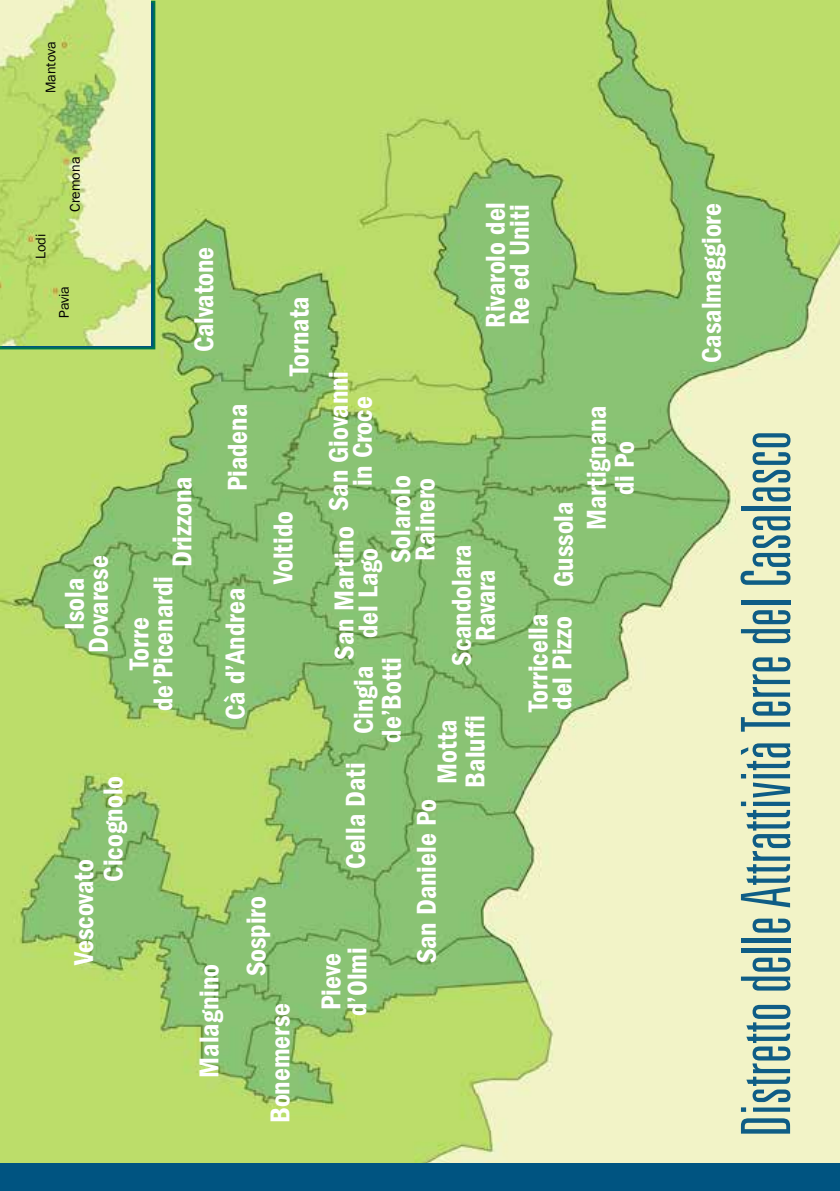
<style>
.page{position:relative;width:840px;height:1191px;background:#fff}
.page>*{position:absolute;margin:0;border:0;box-sizing:border-box;transform-origin:0 0}
.t1{font:300 ultra-condensed 68px "Univers LT";color:#005481}
.t2{font:600 condensed 28px/24px "Franklin Gothic LT";color:#fff}
.t3{font:14px "Franklin Gothic LT";color:#000}
</style>
<div class="page">
<img style="left:0;top:0;width:839px;height:1163px">
<div style="left:0;top:1px;width:155px;height:348px;border:2px solid #007848"></div>
<div style="left:0;top:1163px;width:839px;height:28px;background:#005481"></div>
<img style="left:0;top:1px;width:150px;height:344px">
<p class="t3" style="left:43px;top:93px;width:54px;rotate:-90deg">Mantova</p>
<p class="t3" style="left:33px;top:259px;width:27px;rotate:-90deg">Lodi</p>
<p class="t3" style="left:67px;top:212px;width:56px;rotate:-90deg">Cremona</p>
<p class="t2" style="left:483px;top:327px;width:127px;rotate:-90deg">Rivarolo del<br>Re ed Uniti</p>
<p class="t2" style="left:192px;top:352px;width:107px;rotate:-90deg">Calvatone</p>
<p class="t3" style="left:56px;top:318px;width:33px;rotate:-90deg">Pavia</p>
<p class="t2" style="left:280px;top:511px;width:216px;line-height:39.2px;text-indent:135px;rotate:-90deg">Tornata<br>San Giovanni</p>
<p class="t2" style="left:350px;top:485px;width:91px;rotate:-90deg">in Croce</p>
<p class="t2" style="left:225px;top:491px;width:89px;rotate:-90deg">Piadena</p>
<p class="t2" style="left:546px;top:530px;width:127px;line-height:33.2px;text-indent:-57px;rotate:-90deg">Gussola<br>Martignana</p>
<p class="t2" style="left:612px;top:495px;width:56px;rotate:-90deg">di Po</p>
<p class="t2" style="left:389px;top:563px;width:90px;rotate:-90deg">Solarolo<br>Rainero</p>
<p class="t2" style="left:170px;top:567px;width:92px;rotate:-90deg">Drizzona</p>
<p class="t2" style="left:271px;top:584px;width:74px;rotate:-90deg">Voltido</p>
<p class="t2" style="left:332px;top:659px;width:135px;text-align:center;rotate:-90deg">San Martino del Lago</p>
<p class="t2" style="left:449px;top:666px;width:122px;text-align:center;rotate:-90deg">Scandolara<br>Ravara</p>
<p class="t2" style="left:63px;top:652px;width:98px;text-align:center;rotate:-90deg">Isola<br>Dovarese</p>
<p class="t2" style="left:127px;top:711px;width:136px;text-align:center;rotate:-90deg">Torre de’Picenardi</p>
<p class="t2" style="left:223px;top:720px;width:133px;rotate:-90deg">Cà d’Andrea</p>
<p class="t2" style="left:526px;top:712px;width:100px;rotate:-90deg">Torricella del Pizzo</p>
<p class="t2" style="left:349px;top:742px;width:87px;line-height:28px;text-align:center;rotate:-90deg">Cingia de’Botti</p>
<p class="t2" style="left:433px;top:787px;width:74px;line-height:28px;rotate:-90deg">Motta<br>Baluffi</p>
<p class="t2" style="left:343px;top:868px;width:108px;rotate:-90deg">Cella Dati</p>
<p class="t2" style="left:69px;top:881px;width:107px;line-height:29.4px;text-indent:-83px;rotate:-90deg">Vescovato<br>Cicognolo</p>
<p class="t2" style="left:414px;top:963px;width:165px;rotate:-90deg">San Daniele Po</p>
<p class="t2" style="left:244px;top:976px;width:82px;rotate:-90deg">Sospiro</p>
<p class="t2" style="left:318px;top:1016px;width:70px;line-height:26px;rotate:-90deg">Pieve d’Olmi</p>
<p class="t2" style="left:197px;top:1077px;width:115px;rotate:-90deg">Malagnino</p>
<p class="t2" style="left:268px;top:1123px;width:122px;rotate:-90deg">Bonemerse</p>
<p class="t2" style="left:699px;top:363px;width:161px;rotate:-90deg">Casalmaggiore</p>
<h1 class="t1" style="left:730px;top:1137px;width:708px;rotate:-90deg">Distretto delle Attrattività Terre del Casalasco</h1>
</div>
